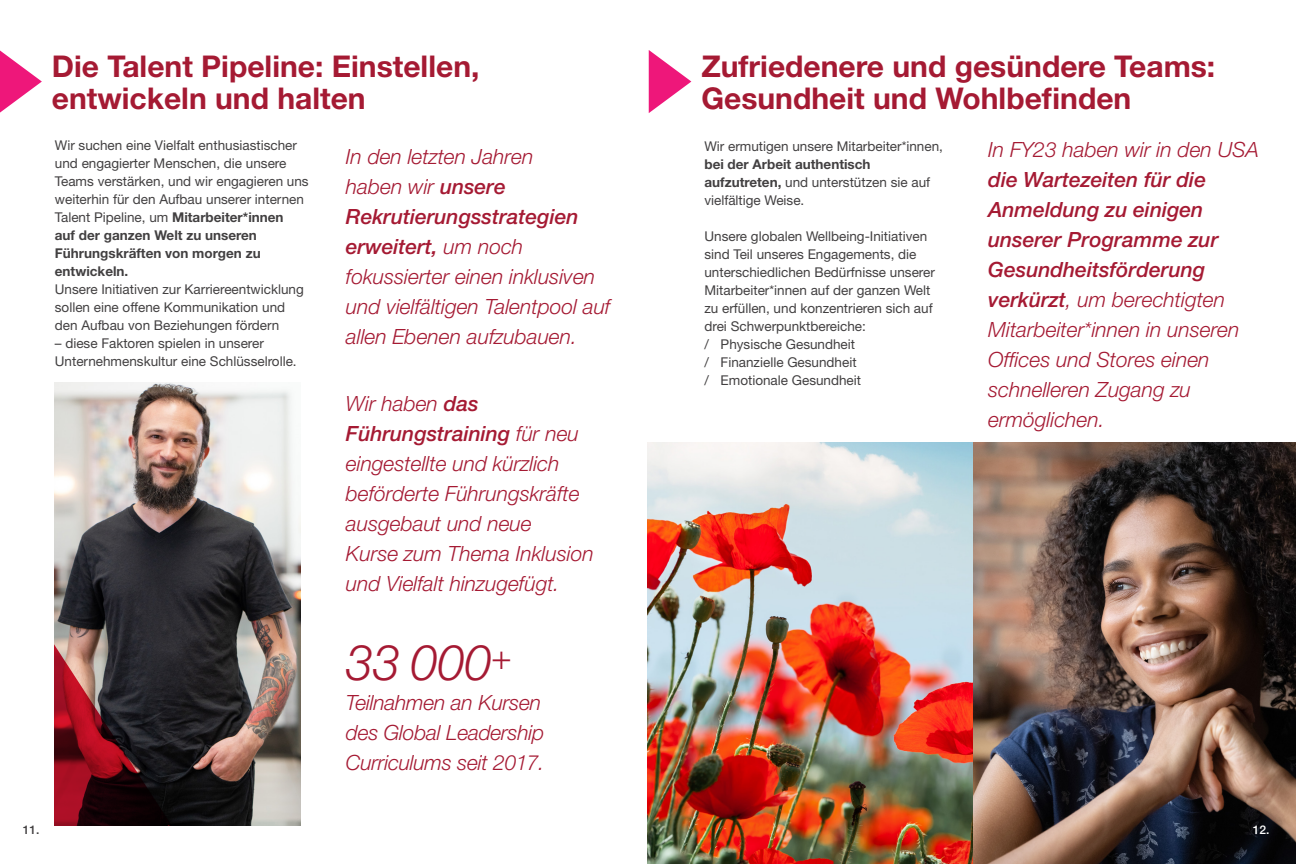
<style>
.page{position:relative;width:1296px;height:864px;background:#fff}
.page>*{position:absolute;margin:0;border:0;box-sizing:border-box;transform-origin:0 0}
.t1{font:italic 300 49.5px "Helvetica Neue LT Std";color:#a51a33}
.t2{font:700 30px/31.5px "Helvetica Neue LT Std";color:#a51a33}
.t3{font:italic 300 21px/30px "Helvetica Neue LT Std";color:#a51a33}
.t4{font:13.5px/18px "Helvetica Neue LT Std";color:#424041}
.t5{font:500 12px "Helvetica Neue LT Std";color:#424041}
.t6{font:500 12px "Helvetica Neue LT Std";color:#fff}
.s1{font-weight:700}
.s2{font-weight:500}
</style>
<div class="page">
<img style="left:648px;top:443px;width:648px;height:421px">
<svg style="left:0;top:51px;width:42px;height:62px"></svg>
<img style="left:55px;top:382px;width:245px;height:443px">
<svg style="left:55px;top:620px;width:145px;height:205px;background:#482329"></svg>
<svg style="left:649px;top:50px;width:42px;height:63px"></svg>
<p class="t2" style="left:52px;top:50px;width:429px">Die Talent Pipeline: Einstellen, entwickeln und halten</p>
<p class="t4" style="left:55px;top:136px;width:255px">Wir suchen eine Vielfalt enthusiastischer und engagierter Menschen, die unsere Teams verstärken, und wir engagieren uns weiterhin für den Aufbau unserer internen Talent Pipeline, um <span class="s1">Mitarbeiter*innen<br>auf der ganzen Welt zu unseren Führungskräften von morgen zu entwickeln.<br></span>Unsere Initiativen zur Karriereentwicklung sollen eine offene Kommunikation und den Aufbau von Beziehungen fördern</p>
<p class="t4" style="left:55px;top:334px;width:243px">– diese Faktoren spielen in unserer<br>Unternehmenskultur eine Schlüsselrolle.</p>
<p class="t3" style="left:346px;top:142px;width:266px">In den letzten Jahren<br>haben wir <span class="s2">unsere<br>Rekrutierungsstrategien erweitert,</span> um noch fokussierter einen inklusiven und vielfältigen Talentpool auf allen Ebenen aufzubauen.</p>
<p class="t3" style="left:346px;top:389px;width:249px">Wir haben <span class="s2">das<br>Führungstraining</span> für neu eingestellte und kürzlich beförderte Führungskräfte ausgebaut und neue<br>Kurse zum Thema Inklusion und Vielfalt hinzugefügt.</p>
<p class="t1" style="left:346px;top:633px;width:168px">33 000<sup>+</sup></p>
<p class="t3" style="left:346px;top:687px;width:200px">Teilnahmen an Kursen des Global Leadership<br>Curriculums seit 2017.</p>
<p class="t2" style="left:701px;top:50px;width:515px">Zufriedenere und gesündere Teams:<br>Gesundheit und Wohlbefinden</p>
<p class="t3" style="left:988px;top:134px;width:272px">In FY23 haben wir in den USA <span class="s2">die Wartezeiten für die<br>Anmeldung zu einigen unserer Programme zur<br>Gesundheitsförderung verkürzt</span>, um berechtigten<br>Mitarbeiter*innen in unseren<br>Offices und Stores einen schnelleren Zugang zu ermöglichen.</p>
<p class="t4" style="left:704px;top:137px;width:240px">Wir ermutigen unsere Mitarbeiter*innen, <span class="s1">bei der Arbeit authentisch aufzutreten,</span> und unterstützen sie auf vielfältige Weise.</p>
<p class="t4" style="left:704px;top:227px;width:232px">Unsere globalen Wellbeing-Initiativen sind Teil unseres Engagements, die unterschiedlichen Bedürfnisse unserer Mitarbeiter*innen auf der ganzen Welt zu erfüllen, und konzentrieren sich auf drei Schwerpunktbereiche:</p>
<p class="t4" style="left:704px;top:335px;width:152px">/ Physische Gesundheit</p>
<p class="t4" style="left:704px;top:353px;width:154px">/ Finanzielle Gesundheit</p>
<p class="t4" style="left:704px;top:371px;width:158px">/ Emotionale Gesundheit</p>
<p class="t5" style="left:23px;top:822px;width:18px">11.</p>
<p class="t6" style="left:1253px;top:822px;width:18px">12.</p>
</div>
